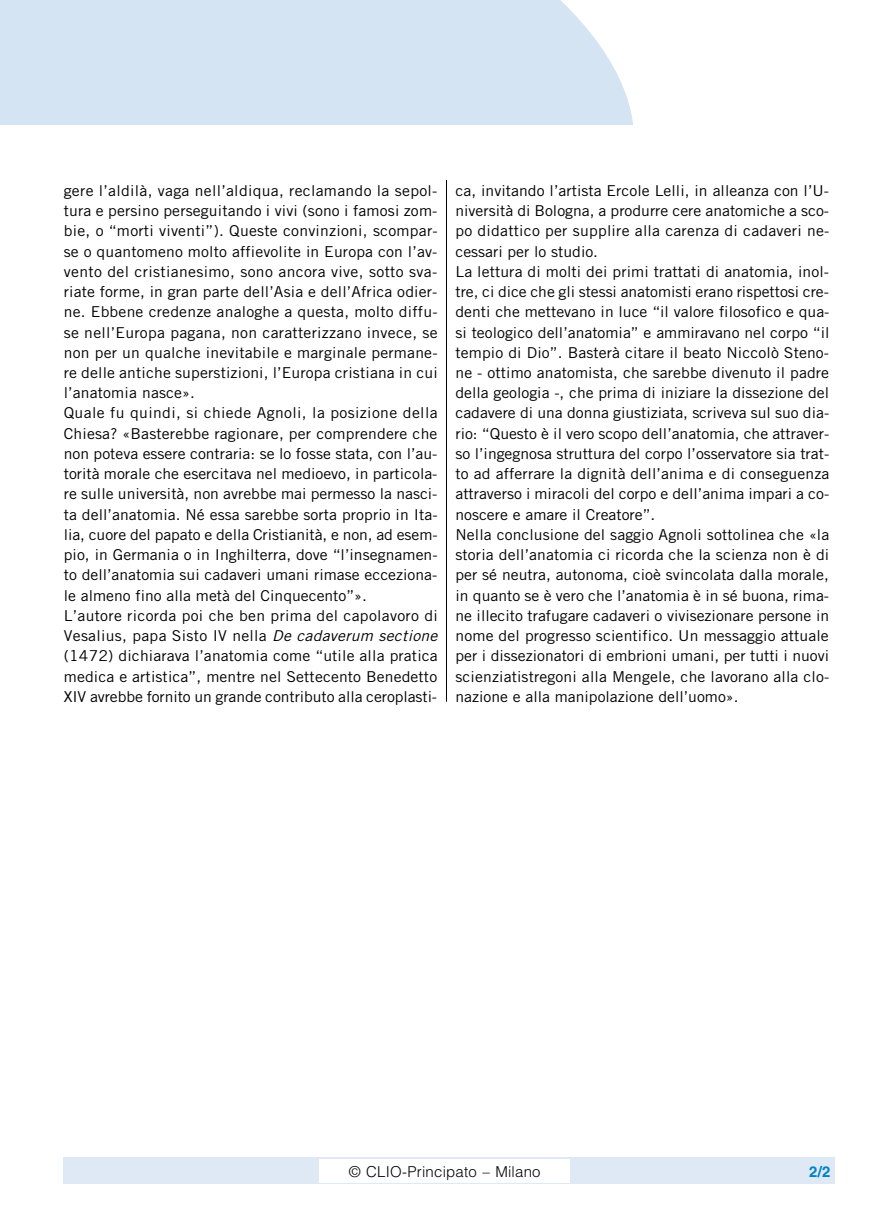
<style>
.page{position:relative;width:893px;height:1212px;background:#fff}
.page>*{position:absolute;margin:0;border:0;box-sizing:border-box;transform-origin:0 0}
.t1{font:15px/20.2px "Trade Gothic LT Std";letter-spacing:.005em;color:#000;scale:1.05 1}
.t2{font:300 15px "Helvetica LT Std";letter-spacing:.015em;color:#000}
.t3{font:700 15px "Helvetica LT Std";color:#0081c6}
.s1{font-style:italic}
</style>
<div class="page">
<div style="left:0;top:0;width:633px;height:125px;background:#d4e4f3"></div>
<div style="left:64px;top:1157px;width:771px;height:27px;background:#dfe9f6"></div>
<div style="left:319px;top:1159px;width:251px;height:23px;background:#fff"></div>
<hr style="left:446px;top:180px;width:1px;height:522px;background:#000">
<p class="t1" style="left:64px;top:180px;width:358px">gere l’aldilà, vaga nell’aldiqua, reclamando la sepol&shy;tura e persino perseguitando i vivi (sono i famosi zom&shy;bie, o “morti viventi”). Queste convinzioni, scompar&shy;se o quantomeno molto affievolite in Europa con l’av&shy;vento del cristianesimo, sono ancora vive, sotto sva&shy;riate forme, in gran parte dell’Asia e dell’Africa odier&shy;ne. Ebbene credenze analoghe a questa, molto diffu&shy;se nell’Europa pagana, non caratterizzano invece, se non per un qualche inevitabile e marginale permane&shy;re delle antiche superstizioni, l’Europa cristiana in cui l’anatomia nasce».<br>Quale fu quindi, si chiede Agnoli, la posizione della Chiesa? «Basterebbe ragionare, per comprendere che non poteva essere contraria: se lo fosse stata, con l’au&shy;torità morale che esercitava nel medioevo, in particola&shy;re sulle università, non avrebbe mai permesso la nasci&shy;ta dell’anatomia. Né essa sarebbe sorta proprio in Ita&shy;lia, cuore del papato e della Cristianità, e non, ad esem&shy;pio, in Germania o in Inghilterra, dove “l’insegnamen&shy;to dell’anatomia sui cadaveri umani rimase ecceziona&shy;le almeno fino alla metà del Cinquecento”».<br>L’autore ricorda poi che ben prima del capolavoro di Vesalius, papa Sisto IV nella <span class="s1">De cadaverum sectione </span>(1472) dichiarava l’anatomia come “utile alla pratica medica e artistica”, mentre nel Settecento Benedetto XIV avrebbe fornito un grande contributo alla ceroplasti-</p>
<p class="t1" style="left:455px;top:180px;width:358px">ca, invitando l’artista Ercole Lelli, in alleanza con l’U&shy;niversità di Bologna, a produrre cere anatomiche a sco&shy;po didattico per supplire alla carenza di cadaveri ne&shy;cessari per lo studio.<br>La lettura di molti dei primi trattati di anatomia, inol&shy;tre, ci dice che gli stessi anatomisti erano rispettosi cre&shy;denti che mettevano in luce “il valore filosofico e qua&shy;si teologico dell’anatomia” e ammiravano nel corpo “il tempio di Dio”. Basterà citare il beato Niccolò Steno&shy;ne - ottimo anatomista, che sarebbe divenuto il padre della geologia -, che prima di iniziare la dissezione del cadavere di una donna giustiziata, scriveva sul suo dia&shy;rio: “Questo è il vero scopo dell’anatomia, che attraver&shy;so l’ingegnosa struttura del corpo l’osservatore sia trat&shy;to ad afferrare la dignità dell’anima e di conseguenza attraverso i miracoli del corpo e dell’anima impari a co&shy;noscere e amare il Creatore”.<br>Nella conclusione del saggio Agnoli sottolinea che «la storia dell’anatomia ci ricorda che la scienza non è di per sé neutra, autonoma, cioè svincolata dalla morale, in quanto se è vero che l’anatomia è in sé buona, rima&shy;ne illecito trafugare cadaveri o vivisezionare persone in nome del progresso scientifico. Un messaggio attuale per i dissezionatori di embrioni umani, per tutti i nuovi scienziatistregoni alla Mengele, che lavorano alla clo&shy;nazione e alla manipolazione dell’uomo».</p>
<p class="t2" style="left:349px;top:1162px;width:193px">© CLIO-Principato – Milano</p>
<p class="t3" style="left:809px;top:1163px;width:23px">2/2</p>
</div>
